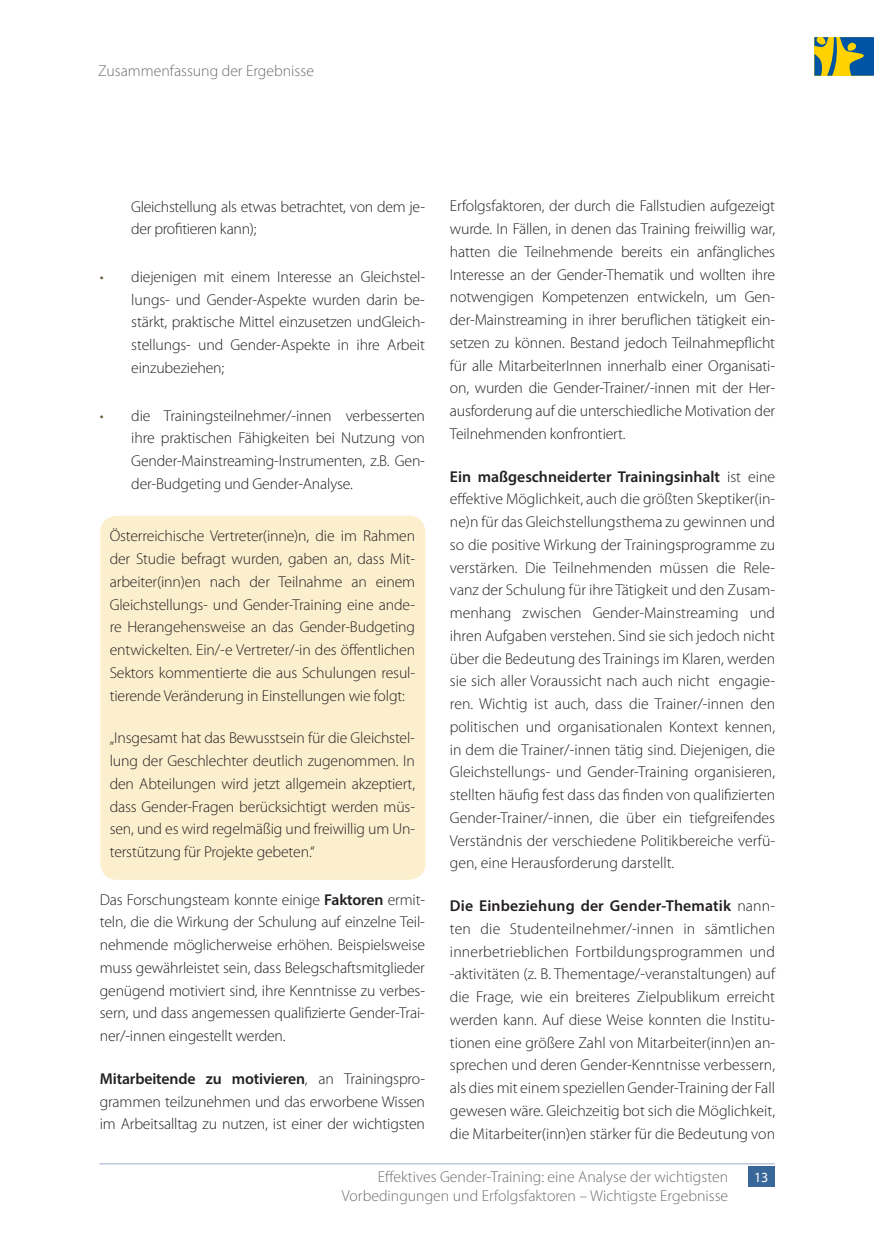
<style>
.page{position:relative;width:874px;height:1241px;background:#fff}
.page>*{position:absolute;margin:0;border:0;box-sizing:border-box;transform-origin:0 0}
.t1{font:300 15.75px/22.8px "Myriad Pro";letter-spacing:-.01em;color:#231f20;text-align:justify}
.t2{font:300 15.75px "Myriad Pro";color:#6d6e70}
.t3{font:14px "Myriad Pro";color:#fff}
.s1{color:#6a5f35}
.s2{font-weight:600}
</style>
<div class="page">
<div style="left:747px;top:1165px;width:27px;height:21px;background:#3a6799"></div>
<hr style="left:99px;top:1163px;width:675px;height:1px;background:#9faccd">
<svg style="left:814px;top:37px;width:59px;height:39px;background:#7a9055"></svg>
<div style="left:100px;top:515px;width:325px;height:364px;background:#fcefce;border-radius:17px"></div>
<p class="t2" style="left:98px;top:64px;width:217px">Zusammenfassung der Ergebnisse</p>
<p class="t1" style="left:131px;top:196px;width:295px">Gleichstellung als etwas betrachtet, von dem je&shy;der profitieren kann);</p>
<p class="t1" style="left:131px;top:267px;width:295px;text-indent:-32px"><span class="s1">•</span> diejenigen mit einem Interesse an Gleichstel&shy;lungs- und Gender-Aspekte wurden darin be&shy;stärkt, praktische Mittel einzusetzen undGleich&shy;stellungs- und Gender-Aspekte in ihre Arbeit einzubeziehen;</p>
<p class="t1" style="left:131px;top:405px;width:295px;text-indent:-32px"><span class="s1">•</span> die Trainingsteilnehmer/-innen verbesserten ihre praktischen Fähigkeiten bei Nutzung von Gender-Mainstreaming-Instrumenten, z.B. Gen&shy;der-Budgeting und Gender-Analyse.</p>
<p class="t1" style="left:110px;top:526px;width:307px">Österreichische Vertreter(inne)n, die im Rahmen der Studie befragt wurden, gaben an, dass Mit&shy;arbeiter(inn)en nach der Teilnahme an einem Gleichstellungs- und Gender-Training eine ande&shy;re Herangehensweise an das Gender-Budgeting entwickelten. Ein/-e Vertreter/-in des öffentlichen Sektors kommentierte die aus Schulungen resul&shy;tierende Veränderung in Einstellungen wie folgt:</p>
<p class="t1" style="left:110px;top:728px;width:307px">„Insgesamt hat das Bewusstsein für die Gleichstel&shy;lung der Geschlechter deutlich zugenommen. In den Abteilungen wird jetzt allgemein akzeptiert, dass Gender-Fragen berücksichtigt werden müs&shy;sen, und es wird regelmäßig und freiwillig um Un&shy;terstützung für Projekte gebeten.“</p>
<p class="t1" style="left:100px;top:889px;width:326px">Das Forschungsteam konnte einige <span class="s2">Faktoren</span> ermit&shy;teln, die die Wirkung der Schulung auf einzelne Teil&shy;nehmende möglicherweise erhöhen. Beispielsweise muss gewährleistet sein, dass Belegschaftsmitglieder genügend motiviert sind, ihre Kenntnisse zu verbes&shy;sern, und dass angemessen qualifizierte Gender-Trai&shy;ner/-innen eingestellt werden.</p>
<p class="t1" style="left:100px;top:1068px;width:326px"><span class="s2">Mitarbeitende zu motivieren</span>, an Trainingspro&shy;grammen teilzunehmen und das erworbene Wissen im Arbeitsalltag zu nutzen, ist einer der wichtigsten</p>
<p class="t1" style="left:449px;top:196px;width:326px">Erfolgsfaktoren, der durch die Fallstudien aufgezeigt wurde. In Fällen, in denen das Training freiwillig war, hatten die Teilnehmende bereits ein anfängliches Interesse an der Gender-Thematik und wollten ihre notwengigen Kompetenzen entwickeln, um Gen&shy;der-Mainstreaming in ihrer beruflichen tätigkeit ein&shy;setzen zu können. Bestand jedoch Teilnahmepflicht für alle MitarbeiterInnen innerhalb einer Organisati&shy;on, wurden die Gender-Trainer/-innen mit der Her&shy;ausforderung auf die unterschiedliche Motivation der Teilnehmenden konfrontiert.</p>
<p class="t1" style="left:449px;top:466px;width:326px"><span class="s2">Ein maßgeschneiderter Trainingsinhalt</span> ist eine effektive Möglichkeit, auch die größten Skeptiker(in&shy;ne)n für das Gleichstellungsthema zu gewinnen und so die positive Wirkung der Trainingsprogramme zu verstärken. Die Teilnehmenden müssen die Rele&shy;vanz der Schulung für ihre Tätigkeit und den Zusam&shy;menhang zwischen Gender-Mainstreaming und ihren Aufgaben verstehen. Sind sie sich jedoch nicht über die Bedeutung des Trainings im Klaren, werden sie sich aller Voraussicht nach auch nicht engagie&shy;ren. Wichtig ist auch, dass die Trainer/-innen den politischen und organisationalen Kontext kennen, in dem die Trainer/-innen tätig sind. Diejenigen, die Gleichstellungs- und Gender-Training organisieren, stellten häufig fest dass das finden von qualifizierten Gender-Trainer/-innen, die über ein tiefgreifendes Verständnis der verschiedene Politikbereiche verfü&shy;gen, eine Herausforderung darstellt.</p>
<p class="t1" style="left:449px;top:895px;width:326px"><span class="s2">Die Einbeziehung der Gender-Thematik</span> nann&shy;ten die Studenteilnehmer/-innen in sämtlichen innerbetrieblichen Fortbildungsprogrammen und -aktivitäten (z. B. Thementage/-veranstaltungen) auf die Frage, wie ein breiteres Zielpublikum erreicht werden kann. Auf diese Weise konnten die Institu&shy;tionen eine größere Zahl von Mitarbeiter(inn)en an&shy;sprechen und deren Gender-Kenntnisse verbessern, als dies mit einem speziellen Gender-Training der Fall gewesen wäre. Gleichzeitig bot sich die Möglichkeit, die Mitarbeiter(inn)en stärker für die Bedeutung von</p>
<p class="t2" style="left:378px;top:1170px;width:351px">Effektives Gender-Training: eine Analyse der wichtigsten</p>
<p class="t3" style="left:753px;top:1171px;width:16px">13</p>
<p class="t2" style="left:342px;top:1189px;width:387px">Vorbedingungen und Erfolgsfaktoren – Wichtigste Ergebnisse</p>
</div>
